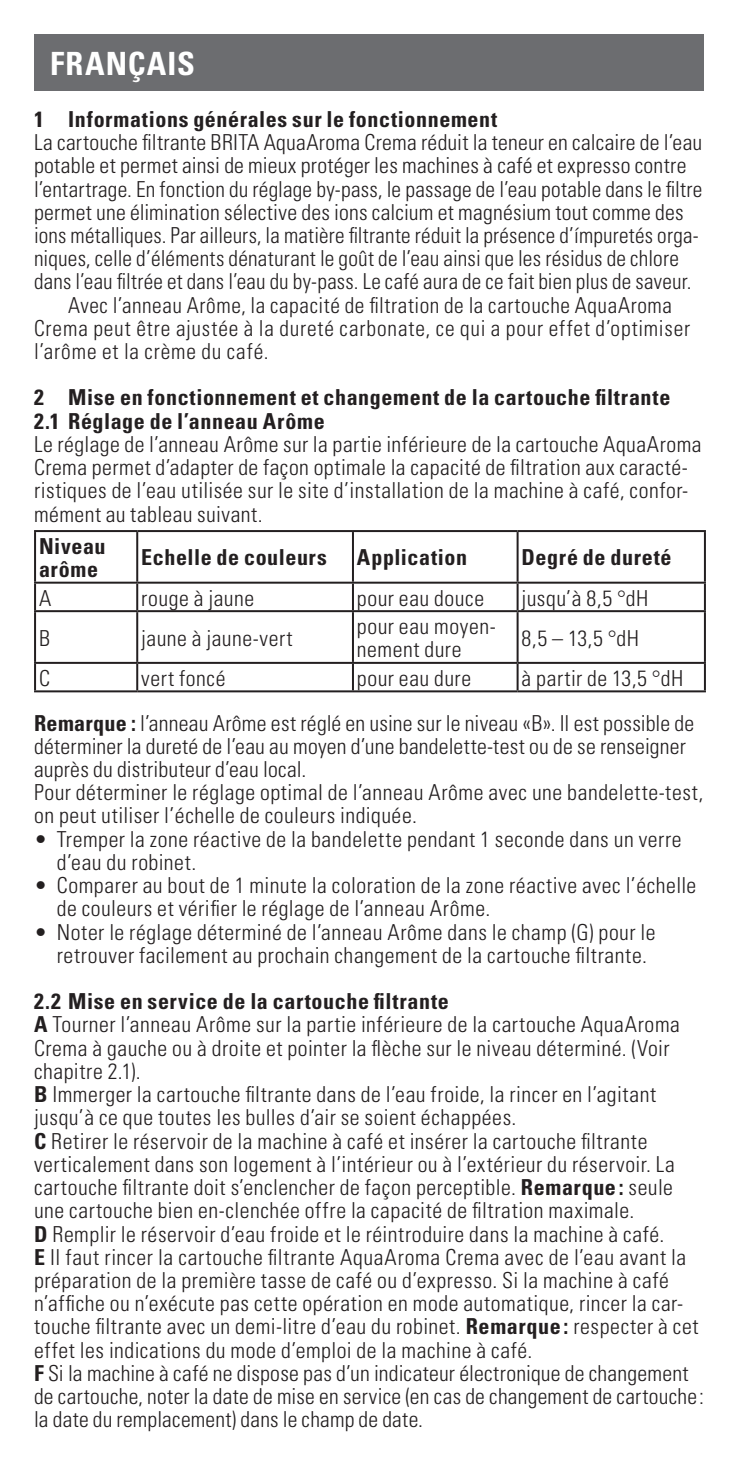
<style>
.page{position:relative;width:738px;height:1475px;background:#fff}
.page>*{position:absolute;margin:0;border:0;box-sizing:border-box;transform-origin:0 0}
.t1{font:700 condensed 32px "Univers";letter-spacing:.04em;color:#fff}
.t2{font:300 condensed 22px/23.2px "Univers";letter-spacing:.02em;color:#231f20}
.t3{font:700 condensed 22px/23.2px "Univers";letter-spacing:.025em;color:#231f20}
.t4{font:300 condensed 22px "Univers";letter-spacing:.045em;color:#231f20}
.t5{font:300 condensed 22px "Univers";letter-spacing:.04em;color:#231f20}
.s1{font-weight:700}
</style>
<div class="page">
<div style="left:34px;top:34px;width:669px;height:57px;background:#6c6d70"></div>
<hr style="left:136px;top:532px;width:2px;height:49px;background:#231f20">
<hr style="left:351px;top:532px;width:2px;height:49px;background:#231f20">
<hr style="left:516px;top:532px;width:2px;height:49px;background:#231f20">
<hr style="left:136px;top:583px;width:2px;height:27px;background:#231f20">
<hr style="left:351px;top:583px;width:2px;height:27px;background:#231f20">
<hr style="left:516px;top:583px;width:2px;height:27px;background:#231f20">
<hr style="left:34px;top:610px;width:103px;height:2px;background:#231f20">
<hr style="left:137px;top:610px;width:215px;height:2px;background:#231f20">
<hr style="left:136px;top:612px;width:2px;height:49px;background:#231f20">
<hr style="left:352px;top:610px;width:165px;height:2px;background:#231f20">
<hr style="left:351px;top:612px;width:2px;height:49px;background:#231f20">
<hr style="left:517px;top:610px;width:188px;height:2px;background:#231f20">
<hr style="left:516px;top:612px;width:2px;height:49px;background:#231f20">
<hr style="left:34px;top:661px;width:103px;height:2px;background:#231f20">
<hr style="left:137px;top:661px;width:215px;height:2px;background:#231f20">
<hr style="left:136px;top:663px;width:2px;height:27px;background:#231f20">
<hr style="left:352px;top:661px;width:165px;height:2px;background:#231f20">
<hr style="left:351px;top:663px;width:2px;height:27px;background:#231f20">
<hr style="left:517px;top:661px;width:188px;height:2px;background:#231f20">
<hr style="left:516px;top:663px;width:2px;height:27px;background:#231f20">
<hr style="left:34px;top:583px;width:2px;height:27px;background:#231f20">
<hr style="left:703px;top:583px;width:2px;height:27px;background:#231f20">
<hr style="left:34px;top:612px;width:2px;height:49px;background:#231f20">
<hr style="left:703px;top:612px;width:2px;height:49px;background:#231f20">
<hr style="left:34px;top:663px;width:2px;height:27px;background:#231f20">
<hr style="left:703px;top:663px;width:2px;height:27px;background:#231f20">
<hr style="left:34px;top:690px;width:103px;height:2px;background:#231f20">
<hr style="left:137px;top:690px;width:215px;height:2px;background:#231f20">
<hr style="left:352px;top:690px;width:165px;height:2px;background:#231f20">
<hr style="left:517px;top:690px;width:188px;height:2px;background:#231f20">
<hr style="left:34px;top:530px;width:103px;height:2px;background:#231f20">
<hr style="left:34px;top:532px;width:2px;height:49px;background:#231f20">
<hr style="left:137px;top:530px;width:215px;height:2px;background:#231f20">
<hr style="left:352px;top:530px;width:165px;height:2px;background:#231f20">
<hr style="left:517px;top:530px;width:188px;height:2px;background:#231f20">
<hr style="left:703px;top:532px;width:2px;height:49px;background:#231f20">
<hr style="left:34px;top:581px;width:103px;height:2px;background:#231f20">
<hr style="left:137px;top:581px;width:215px;height:2px;background:#231f20">
<hr style="left:352px;top:581px;width:165px;height:2px;background:#231f20">
<hr style="left:517px;top:581px;width:188px;height:2px;background:#231f20">
<h1 class="t1" style="left:50px;top:44px;width:146px">FRANÇAIS</h1>
<p class="t3" style="left:34px;top:107px;width:464px">1 Informations générales sur le fonctionnement</p>
<p class="t2" style="left:34px;top:130px;width:669px">La cartouche filtrante BRITA AquaAroma Crema réduit la teneur en calcaire de l’eau</p>
<p class="t2" style="left:34px;top:154px;width:653px">potable et permet ainsi de mieux protéger les machines à café et expresso contre</p>
<p class="t2" style="left:34px;top:177px;width:669px">l’entartrage. En fonction du réglage by-pass, le passage de l’eau potable dans le filtre</p>
<p class="t2" style="left:34px;top:200px;width:650px">permet une élimination sélective des ions calcium et magnésium tout comme des</p>
<p class="t2" style="left:34px;top:223px;width:665px">ions métalliques. Par ailleurs, la matière filtrante réduit la présence d’ímpuretés orga-</p>
<p class="t2" style="left:34px;top:246px;width:646px">niques, celle d’éléments dénaturant le goût de l’eau ainsi que les résidus de chlore</p>
<p class="t2" style="left:34px;top:270px;width:658px">dans l’eau filtrée et dans l’eau du by-pass. Le café aura de ce fait bien plus de saveur.</p>
<p class="t2" style="left:68px;top:293px;width:605px">Avec l’anneau Arôme, la capacité de filtration de la cartouche AquaAroma</p>
<p class="t4" style="left:34px;top:315px;width:657px">Crema peut être ajustée à la dureté carbonate, ce qui a pour effet d’optimiser</p>
<p class="t5" style="left:34px;top:338px;width:236px">l’arôme et la crème du café.</p>
<p class="t3" style="left:34px;top:385px;width:637px">2 Mise en fonctionnement et changement de la cartouche filtrante<br>2.1 Réglage de l’anneau Arôme</p>
<p class="t2" style="left:34px;top:432px;width:668px">Le réglage de l’anneau Arôme sur la partie inférieure de la cartouche AquaAroma Crema permet d’adapter de façon optimale la capacité de filtration aux caracté&shy;ristiques de l’eau utilisée sur le site d’installation de la machine à café, confor&shy;mément au tableau suivant.</p>
<p class="t3" style="left:39px;top:534px;width:68px">Niveau arôme</p>
<p class="t3" style="left:141px;top:545px;width:187px">Echelle de couleurs</p>
<p class="t3" style="left:356px;top:545px;width:111px">Application</p>
<p class="t3" style="left:521px;top:545px;width:151px">Degré de dureté</p>
<p class="t2" style="left:39px;top:585px;width:14px">A</p>
<p class="t2" style="left:141px;top:585px;width:114px">rouge à jaune</p>
<p class="t2" style="left:356px;top:585px;width:129px">pour eau douce</p>
<p class="t2" style="left:521px;top:585px;width:128px">jusqu’à 8,5 °dH</p>
<p class="t2" style="left:39px;top:626px;width:12px">B</p>
<p class="t2" style="left:141px;top:626px;width:153px">jaune à jaune-vert</p>
<p class="t2" style="left:356px;top:614px;width:140px">pour eau moyen&shy;nement dure</p>
<p class="t2" style="left:521px;top:626px;width:119px">8,5 – 13,5 °dH</p>
<p class="t2" style="left:39px;top:666px;width:12px">C</p>
<p class="t2" style="left:141px;top:666px;width:86px">vert foncé</p>
<p class="t2" style="left:356px;top:666px;width:116px">pour eau dure</p>
<p class="t2" style="left:34px;top:655px;width:661px;line-height:44.8px;text-indent:487px">à partir de 13,5 °dH<br><span class="s1">Remarque :</span> l’anneau Arôme est réglé en usine sur le niveau «B». Il est possible de</p>
<p class="t2" style="left:34px;top:734px;width:670px">déterminer la dureté de l’eau au moyen d’une bandelette-test ou de se renseigner auprès du distributeur d’eau local.<br>Pour déterminer le réglage optimal de l’anneau Arôme avec une bandelette-test, on peut utiliser l’échelle de couleurs indiquée.</p>
<p class="t2" style="left:57px;top:826px;width:626px;text-indent:-23px">• Tremper la zone réactive de la bandelette pendant 1 seconde dans un verre d’eau du robinet.</p>
<p class="t2" style="left:57px;top:873px;width:640px;text-indent:-23px">• Comparer au bout de 1 minute la coloration de la zone réactive avec l’échelle de couleurs et vérifier le réglage de l’anneau Arôme.</p>
<p class="t2" style="left:57px;top:919px;width:599px;text-indent:-23px">• Noter le réglage déterminé de l’anneau Arôme dans le champ (G) pour le retrouver facilement au prochain changement de la cartouche filtrante.</p>
<p class="t2" style="left:34px;top:989px;width:670px"><span class="s1">2.2 Mise en service de la cartouche filtrante<br>A</span> Tourner l’anneau Arôme sur la partie inférieure de la cartouche AquaAroma Crema à gauche ou à droite et pointer la flèche sur le niveau déterminé. (Voir chapitre 2.1).<br><span class="s1">B</span> Immerger la cartouche filtrante dans de l’eau froide, la rincer en l’agitant jusqu’à ce que toutes les bulles d’air se soient échappées.<br><span class="s1">C</span> Retirer le réservoir de la machine à café et insérer la cartouche filtrante verticalement dans son logement à l’intérieur ou à l’extérieur du réservoir. La cartouche filtrante doit s’enclencher de façon perceptible. <span class="s1">Remarque:</span> seule une cartouche bien en-clenchée offre la capacité de filtration maximale.<br><span class="s1">D</span> Remplir le réservoir d’eau froide et le réintroduire dans la machine à café.<br><span class="s1">E</span> Il faut rincer la cartouche filtrante AquaAroma Crema avec de l’eau avant la préparation de la première tasse de café ou d’expresso. Si la machine à café n’affiche ou n’exécute pas cette opération en mode automatique, rincer la car&shy;touche filtrante avec un demi-litre d’eau du robinet. <span class="s1">Remarque:</span> respecter à cet effet les indications du mode d’emploi de la machine à café.<br><span class="s1">F</span> Si la machine à café ne dispose pas d’un indicateur électronique de changement de cartouche, noter la date de mise en service (en cas de changement de cartouche: la date du remplacement) dans le champ de date.</p>
</div>
